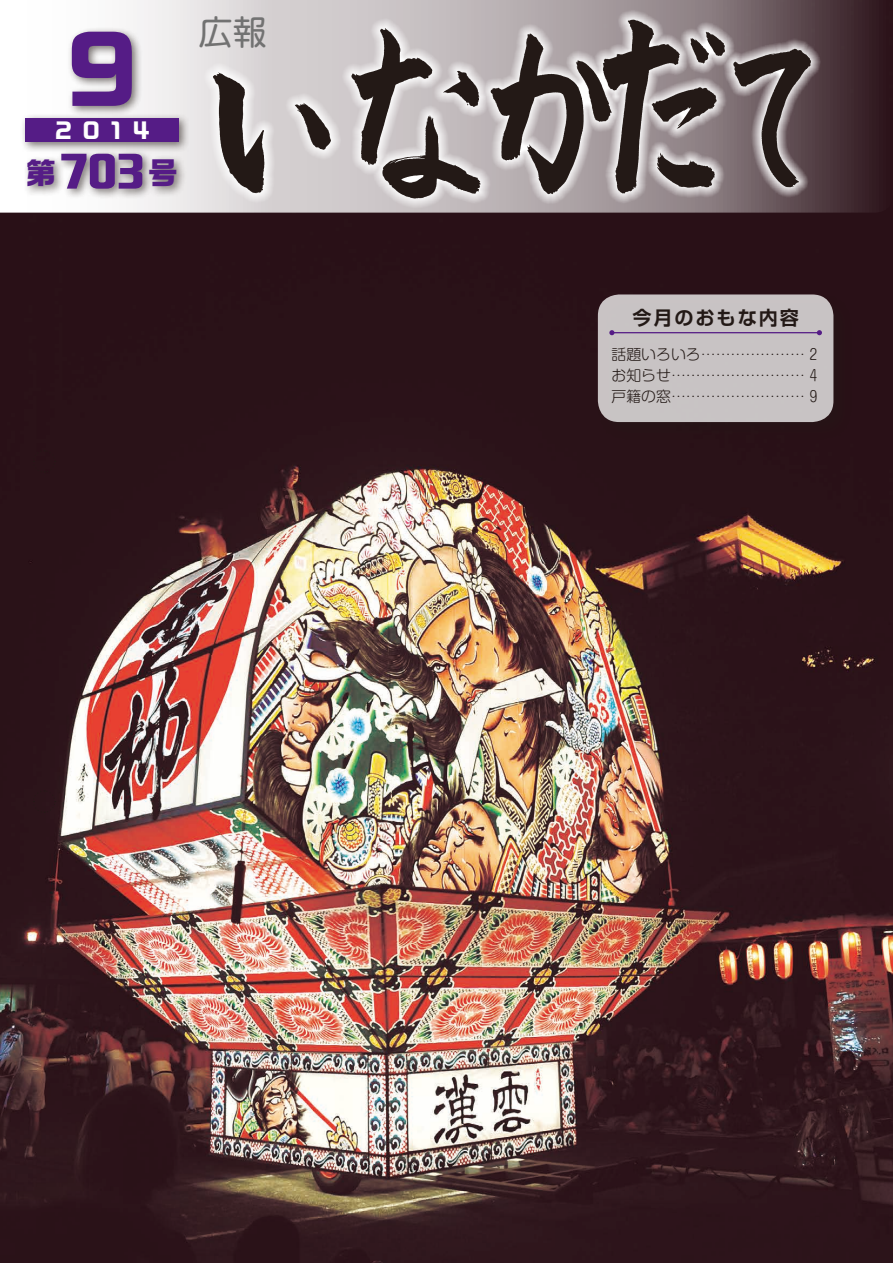
<style>
.page{position:relative;width:893px;height:1263px;background:#fff}
.page>*{position:absolute;margin:0;border:0;box-sizing:border-box;transform-origin:0 0}
.t1{font:700 90.3px "Ro G San Srf Std";color:#551c86}
.t2{font:700 40.35px "Ro G San Srf Std";color:#551c86;scale:1.4 1}
.t3{font:34.05px "UD Shin M Go Pr 6";color:#727272}
.t4{font:700 21.45px "Ro G San Srf Std";color:#fff}
.t5{font:700 19.2px "Shin Go Pro De";letter-spacing:.1em;color:#231916}
.t6{font:300 14.85px/21.3px "Shin M Go Pro";color:#231916;text-align:justify}
.s1{font-size:29.7px}
</style>
<div class="page">
<img style="left:0;top:213px;width:893px;height:1050px">
<svg style="left:0;top:0;width:893px;height:213px"></svg>
<div style="left:23px;top:26px;width:165px;height:174px;background:#231916;opacity:.6"></div>
<div style="left:20px;top:113px;width:170px;height:40px;background:#231916;opacity:.6"></div>
<div style="left:26px;top:118px;width:153px;height:24px;background:#551c86"></div>
<div style="left:598px;top:294px;width:254px;height:146px;background:#281216"></div>
<div style="left:598px;top:294px;width:235px;height:128px;background:#c8c3c4;border-radius:21px"></div>
<hr style="left:612px;top:332px;width:207px;height:1px;background:#551c86">
<svg style="left:609px;top:330px;width:5px;height:5px"></svg>
<svg style="left:817px;top:330px;width:5px;height:5px"></svg>
<svg style="left:203px;top:9px;width:618px;height:200px;background:#ada4a6"></svg>
<img style="left:210px;top:15px;width:604px;height:188px">
<svg style="left:32px;top:450px;width:24px;height:23px"></svg>
<svg style="left:32px;top:790px;width:24px;height:23px"></svg>
<h1 class="t1" style="left:66px;top:9px;width:73px">9</h1>
<h3 class="t4" style="left:55px;top:116px;width:96px">2014</h3>
<h2 class="t2" style="left:26px;top:143px;width:110px"><span class="s1">第</span>703<span class="s1">号</span></h2>
<h3 class="t3" style="left:199px;top:4px;width:70px">広報</h3>
<p class="t5" style="left:632px;top:302px;width:168px">今月のおもな内容</p>
<p class="t6" style="left:611px;top:342px;width:207px">話題いろいろ………………… 2お知らせ……………………… 4戸籍の窓……………………… 9</p>
</div>
